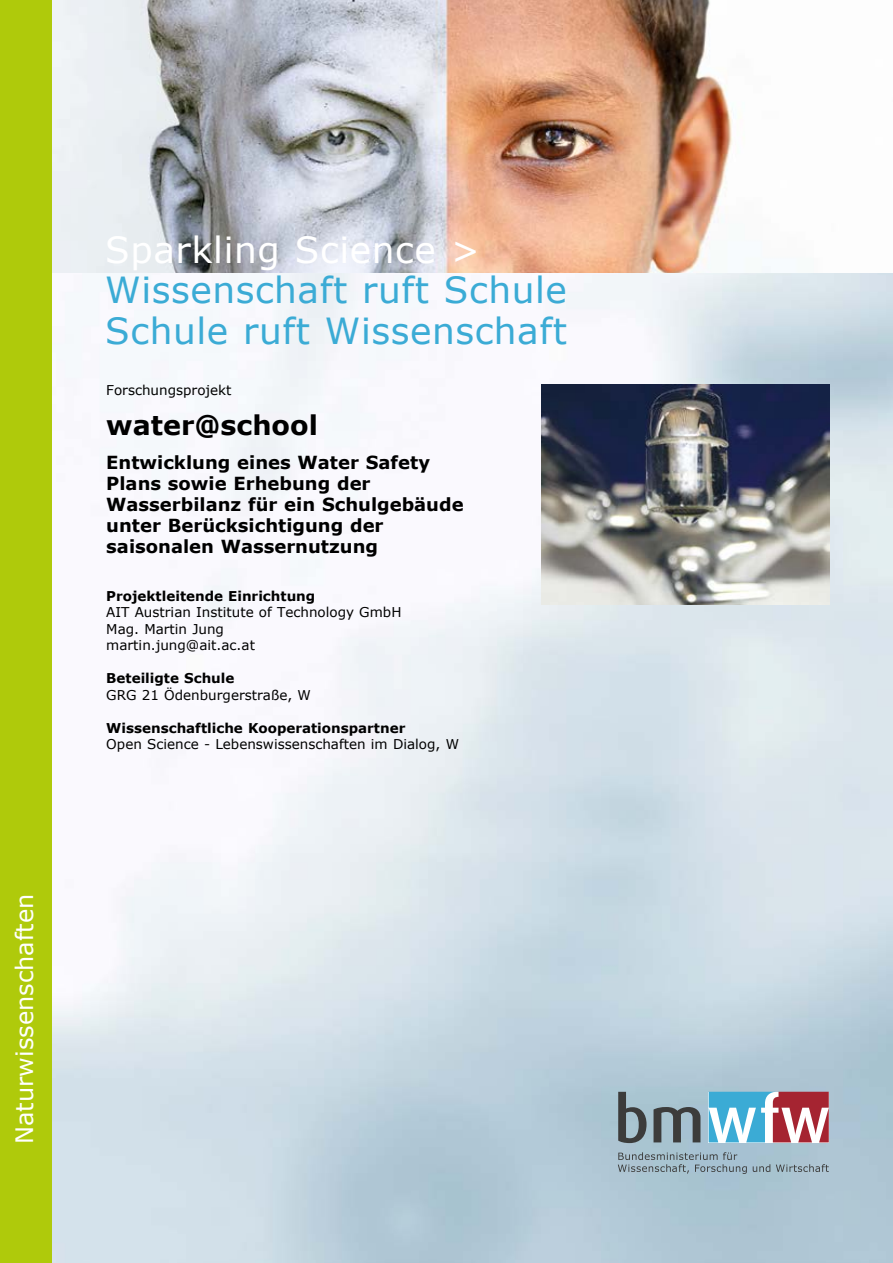
<style>
.page{position:relative;width:893px;height:1263px;background:#fff}
.page>*{position:absolute;margin:0;border:0;box-sizing:border-box;transform-origin:0 0}
.t1{font:36px/40.5px "Verdana";letter-spacing:.015em;color:#3babd5}
.t2{font:36px "Verdana";letter-spacing:.015em;color:#fff}
.t3{font:700 27px "Verdana";color:#000}
.t4{font:24px "Verdana";color:#fff}
.t5{font:700 18px/21px "Verdana";color:#000}
.t6{font:13.5px/16.5px "Verdana";color:#000}
.t7{font:700 13.5px "Verdana";color:#000}
</style>
<div class="page">
<img style="left:51px;top:273px;width:842px;height:990px">
<img style="left:51px;top:0;width:689px;height:273px">
<svg style="left:618px;top:1092px;width:28px;height:51px"></svg>
<svg style="left:653px;top:1107px;width:47px;height:35px;background:#6c797f"></svg>
<svg style="left:709px;top:1092px;width:120px;height:50px"></svg>
<svg style="left:618px;top:1152px;width:129px;height:22px;background:#95aab6"></svg>
<svg style="left:753px;top:1164px;width:17px;height:8px"></svg>
<svg style="left:776px;top:1164px;width:53px;height:8px"></svg>
<div style="left:0;top:0;width:51px;height:1263px;background:#afca0b"></div>
<img style="left:541px;top:385px;width:288px;height:220px">
<h3 class="t4" style="left:8px;top:1144px;width:252px;rotate:-90deg">Naturwissenschaften</h3>
<h1 class="t2" style="left:105px;top:225px;width:377px">Sparkling Science &gt;</h1>
<h1 class="t1" style="left:105px;top:269px;width:463px">Wissenschaft ruft Schule<br>Schule ruft Wissenschaft</h1>
<p class="t6" style="left:106px;top:382px;width:127px">Forschungsprojekt</p>
<h2 class="t3" style="left:106px;top:406px;width:213px">water@school</h2>
<h3 class="t5" style="left:106px;top:451px;width:359px">Entwicklung eines Water Safety<br>Plans sowie Erhebung der<br>Wasserbilanz für ein Schulgebäude unter Berücksichtigung der saisonalen Wassernutzung</h3>
<p class="t7" style="left:106px;top:586px;width:211px">Projektleitende Einrichtung</p>
<p class="t6" style="left:106px;top:604px;width:297px">AIT Austrian Institute of Technology GmbH<br>Mag. Martin Jung<br>martin.jung@ait.ac.at</p>
<p class="t7" style="left:106px;top:669px;width:130px">Beteiligte Schule</p>
<p class="t6" style="left:106px;top:687px;width:206px">GRG 21 Ödenburgerstraße, W</p>
<p class="t7" style="left:106px;top:718px;width:301px">Wissenschaftliche Kooperationspartner</p>
<p class="t6" style="left:106px;top:736px;width:354px">Open Science - Lebenswissenschaften im Dialog, W</p>
</div>
